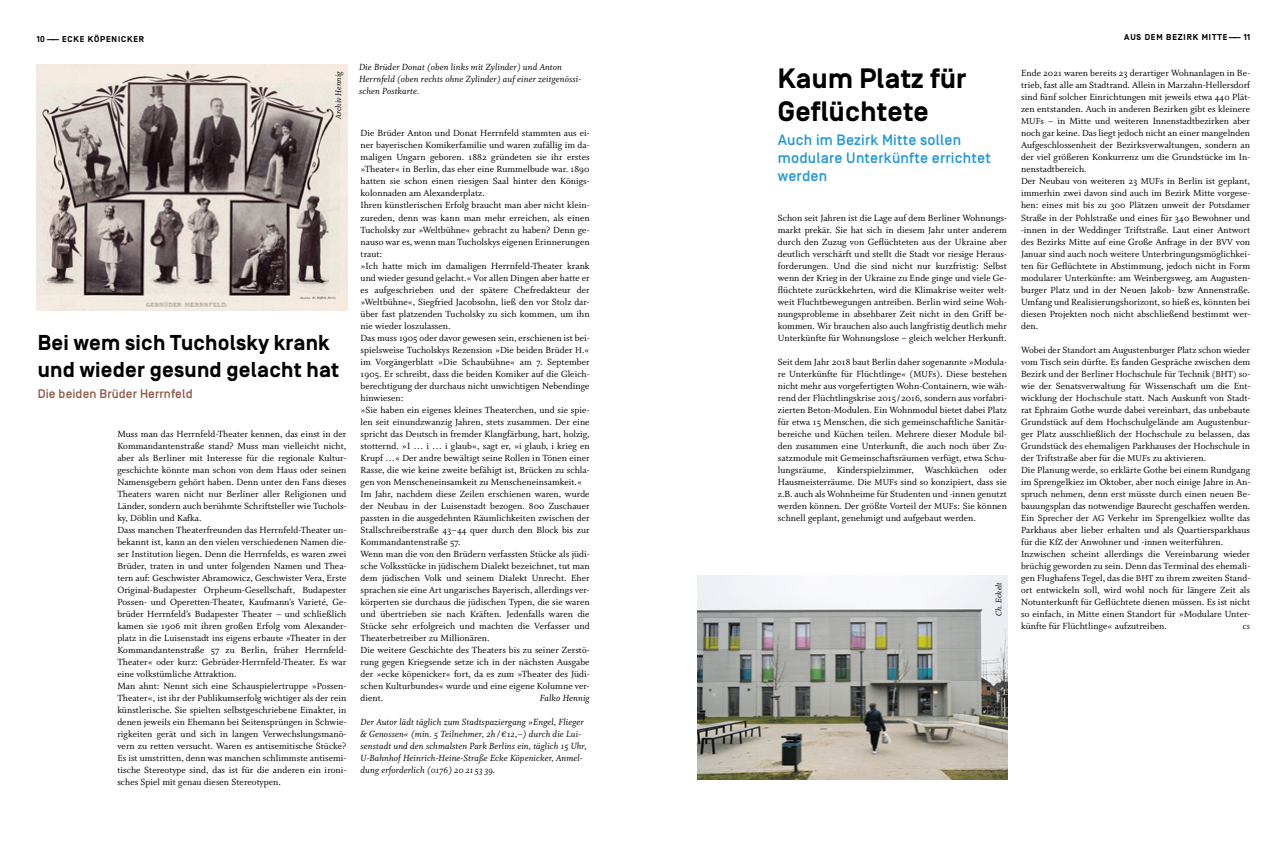
<style>
.page{position:relative;width:1287px;height:851px;background:#fff}
.page>*{position:absolute;margin:0;border:0;box-sizing:border-box;transform-origin:0 0}
.t1{font:700 28px/33.6px "Simplon Norm";letter-spacing:.01em;color:#000}
.t2{font:700 21.5px/27px "Simplon Norm";letter-spacing:.01em;color:#000}
.t3{font:500 15px/18px "Simplon Norm";letter-spacing:.015em;color:#2298d5}
.t4{font:500 12.5px "Simplon Norm";letter-spacing:.01em;color:#8e5948}
.t5{font:10px/12px "Whitman Roman Os F";letter-spacing:.005em;color:#000}
.t6{font:10px/12px "Whitman Italic Os F";letter-spacing:.01em;color:#000}
.t7{font:9px "Whitman Italic Os F";letter-spacing:.01em;color:#000}
.t8{font:700 8.5px "Simplon Norm";letter-spacing:.1em;color:#000}
.s1{font-size:9.5px}
</style>
<div class="page">
<img style="left:37px;top:65px;width:310px;height:245px">
<img style="left:697px;top:575px;width:310px;height:204px">
<p class="t8" style="left:37px;top:35px;width:109px">10 —— ECKE KÖPENICKER</p>
<p class="t7" style="left:333px;top:119px;width:50px;rotate:-90deg">Archiv Hennig</p>
<h2 class="t2" style="left:38px;top:330px;width:303px">Bei wem sich Tucholsky krank und wieder gesund gelacht hat</h2>
<p class="t4" style="left:38px;top:386px;width:156px">Die beiden Brüder Herrnfeld</p>
<p class="t5" style="left:117px;top:427px;width:231px">Muss man das Herrnfeld-Theater kennen, das einst in der Kommandantenstraße stand? Muss man vielleicht nicht, aber als Berliner mit Interesse für die regionale Kultur&shy;geschichte könnte man schon von dem Haus oder seinen Namensgebern gehört haben. Denn unter den Fans dieses Theaters waren nicht nur Berliner aller Religionen und Länder, sondern auch berühmte Schriftsteller wie Tuchols&shy;ky, Döblin und Kafka.<br>Dass manchen Theaterfreunden das Herrnfeld-Theater un&shy;bekannt ist, kann an den vielen verschiedenen Namen die&shy;ser Institution liegen. Denn die Herrnfelds, es waren zwei Brüder, traten in und unter folgenden Namen und Thea&shy;tern auf: Geschwister Abramowicz, Geschwister Vera, Erste Original-Budapester Orpheum-Gesellschaft, Budapester Possen- und Operetten-Theater, Kaufmann’s Varieté, Ge&shy;brüder Herrnfeld’s Budapester Theater – und schließlich kamen sie 1906 mit ihren großen Erfolg vom Alexander&shy;platz in die Luisenstadt ins eigens erbaute »Theater in der Kommandantenstraße 57 zu Berlin, früher Herrnfeld-Theater« oder kurz: Gebrüder-Herrnfeld-Theater. Es war eine volkstümliche Attraktion.<br>Man ahnt: Nennt sich eine Schauspielertruppe »Possen-Theater«, ist ihr der Publikumserfolg wichtiger als der rein künstlerische. Sie spielten selbstgeschriebene Einakter, in denen jeweils ein Ehemann bei Seitensprüngen in Schwie&shy;rigkeiten gerät und sich in langen Verwechslungsmanö&shy;vern zu retten versucht. Waren es antisemitische Stücke?<br>Es ist umstritten, denn was manchen schlimmste antisemi&shy;tische Stereotype sind, das ist für die anderen ein ironi&shy;sches Spiel mit genau diesen Stereotypen.</p>
<p class="t6" style="left:359px;top:62px;width:224px">Die Brüder Donat (oben links mit Zylinder) und Anton<br>Herrnfeld (oben rechts ohne Zylinder) auf einer zeitgenössi&shy;schen Postkarte.</p>
<h1 class="t1" style="left:778px;top:63px;width:190px">Kaum Platz für<br>Geflüchtete</h1>
<h3 class="t3" style="left:778px;top:132px;width:214px">Auch im Bezirk Mitte sollen modulare Unterkünfte errichtet werden</h3>
<p class="t5" style="left:778px;top:211px;width:231px;text-align:justify">Schon seit Jahren ist die Lage auf dem Berliner Wohnungs&shy;markt prekär. Sie hat sich in diesem Jahr unter anderem durch den Zuzug von Geflüchteten aus der Ukraine aber deutlich verschärft und stellt die Stadt vor riesige Heraus&shy;forderungen. Und die sind nicht nur kurzfristig: Selbst wenn der Krieg in der Ukraine zu Ende ginge und viele Ge&shy;flüchtete zurückkehrten, wird die Klimakrise weiter welt&shy;weit Fluchtbewegungen antreiben. Berlin wird seine Woh&shy;nungsprobleme in absehbarer Zeit nicht in den Griff be&shy;kommen. Wir brauchen also auch langfristig deutlich mehr Unterkünfte für Wohnungslose – gleich welcher Herkunft.</p>
<p class="t5" style="left:778px;top:355px;width:231px;text-align:justify">Seit dem Jahr 2018 baut Berlin daher sogenannte »Modula&shy;re Unterkünfte für Flüchtlinge« (<span class="s1">MUF</span>s). Diese bestehen nicht mehr aus vorgefertigten Wohn-Containern, wie wäh&shy;rend der Flüchtlingskrise 2015/2016, sondern aus vorfabri&shy;zierten Beton-Modulen. Ein Wohnmodul bietet dabei Platz für etwa 15 Menschen, die sich gemeinschaftliche Sanitär&shy;bereiche und Küchen teilen. Mehrere dieser Module bil&shy;den zusammen eine Unterkunft, die auch noch über Zu&shy;satzmodule mit Gemeinschaftsräumen verfügt, etwa Schu&shy;lungsräume, Kinderspielzimmer, Waschküchen oder Hausmeisterräume. Die <span class="s1">MUF</span>s sind so konzipiert, dass sie z.B. auch als Wohnheime für Studenten und -innen genutzt werden können. Der größte Vorteil der <span class="s1">MUF</span>s: Sie können schnell geplant, genehmigt und aufgebaut werden.</p>
<p class="t5" style="left:361px;top:127px;width:231px">Die Brüder Anton und Donat Herrnfeld stammten aus ei&shy;ner bayerischen Komikerfamilie und waren zufällig im da&shy;maligen Ungarn geboren. 1882 gründeten sie ihr erstes »Theater« in Berlin, das eher eine Rummelbude war. 1890 hatten sie schon einen riesigen Saal hinter den Königs&shy;kolonnaden am Alexanderplatz.<br>Ihren künstlerischen Erfolg braucht man aber nicht klein&shy;zureden, denn was kann man mehr erreichen, als einen Tucholsky zur »Weltbühne« gebracht zu haben? Denn ge&shy;nauso war es, wenn man Tucholskys eigenen Erinnerungen traut:<br>»Ich hatte mich im damaligen Herrnfeld-Theater krank und wieder gesund gelacht.« Vor allen Dingen aber hatte er es aufgeschrieben und der spätere Chefredakteur der »Weltbühne«, Siegfried Jacobsohn, ließ den vor Stolz dar&shy;über fast platzenden Tucholsky zu sich kommen, um ihn nie wieder loszulassen.<br>Das muss 1905 oder davor gewesen sein, erschienen ist bei&shy;spielsweise Tucholskys Rezension »Die beiden Brüder <span class="s1">H.</span>« im Vorgängerblatt »Die Schaubühne« am 7. September 1905. Er schreibt, dass die beiden Komiker auf die Gleich&shy;berechtigung der durchaus nicht unwichtigen Nebendinge hinwiesen:<br>»Sie haben ein eigenes kleines Theaterchen, und sie spie&shy;len seit einundzwanzig Jahren, stets zusammen. Der eine spricht das Deutsch in fremder Klangfärbung, hart, holzig, stotternd. »I … i … i glaub«, sagt er, »i glaub, i krieg en Krupf …« Der andre bewältigt seine Rollen in Tönen einer Rasse, die wie keine zweite befähigt ist, Brücken zu schla&shy;gen von Menscheneinsamkeit zu Menscheneinsamkeit.« Im Jahr, nachdem diese Zeilen erschienen waren, wurde der Neubau in der Luisenstadt bezogen. 800 Zuschauer passten in die ausgedehnten Räumlichkeiten zwischen der Stallschreiberstraße 43–44 quer durch den Block bis zur Kommandantenstraße 57.<br>Wenn man die von den Brüdern verfassten Stücke als jüdi&shy;sche Volksstücke in jüdischem Dialekt bezeichnet, tut man dem jüdischen Volk und seinem Dialekt Unrecht. Eher sprachen sie eine Art ungarisches Bayerisch, allerdings ver&shy;körperten sie durchaus die jüdischen Typen, die sie waren und übertrieben sie nach Kräften. Jedenfalls waren die Stücke sehr erfolgreich und machten die Verfasser und Theaterbetreiber zu Millionären.<br>Die weitere Geschichte des Theaters bis zu seiner Zerstö&shy;rung gegen Kriegsende setze ich in der nächsten Ausgabe der »ecke köpenicker« fort, da es zum »Theater des Jüdi&shy;schen Kulturbundes« wurde und eine eigene Kolumne ver&shy;dient.</p>
<p class="t7" style="left:994px;top:616px;width:36px;rotate:-90deg">Ch. Eckelt</p>
<p class="t6" style="left:540px;top:692px;width:51px">Falko Hennig</p>
<p class="t6" style="left:361px;top:716px;width:228px">Der Autor lädt täglich zum Stadtspaziergang »Engel, Flieger &amp; Genossen« (min. 5 Teilnehmer, 2h /€12,–) durch die Lui&shy;senstadt und den schmalsten Park Berlins ein, täglich 15 Uhr, U-Bahnhof Heinrich-Heine-Straße Ecke Köpenicker, Anmel&shy;dung erforderlich (0176) 20 21 53 39.</p>
<p class="t8" style="left:1124px;top:33px;width:127px">AUS DEM BEZIRK MITTE—— 11</p>
<p class="t5" style="left:1021px;top:67px;width:231px">Ende 2021 waren bereits 23 derartiger Wohnanlagen in Be&shy;trieb, fast alle am Stadtrand. Allein in Marzahn-Hellersdorf sind fünf solcher Einrichtungen mit jeweils etwa 440 Plät&shy;zen entstanden. Auch in anderen Bezirken gibt es kleinere <span class="s1">MUF</span>s – in Mitte und weiteren Innenstadtbezirken aber noch gar keine. Das liegt jedoch nicht an einer mangelnden Aufgeschlossenheit der Bezirksverwaltungen, sondern an der viel größeren Konkurrenz um die Grundstücke im In&shy;nenstadtbereich.<br>Der Neubau von weiteren 23 <span class="s1">MUF</span>s in Berlin ist geplant, immerhin zwei davon sind auch im Bezirk Mitte vorgese&shy;hen: eines mit bis zu 300 Plätzen unweit der Potsdamer Straße in der Pohlstraße und eines für 340 Bewohner und -innen in der Weddinger Triftstraße. Laut einer Antwort des Bezirks Mitte auf eine Große Anfrage in der <span class="s1">BVV</span> von Januar sind auch noch weitere Unterbringungsmöglichkei&shy;ten für Geflüchtete in Abstimmung, jedoch nicht in Form modularer Unterkünfte: am Weinbergsweg, am Augusten&shy;burger Platz und in der Neuen Jakob- bzw Annenstraße.<br>Umfang und Realisierungshorizont, so hieß es, könnten bei diesen Projekten noch nicht abschließend bestimmt wer&shy;den.</p>
<p class="t5" style="left:1021px;top:343px;width:231px">Wobei der Standort am Augustenburger Platz schon wieder vom Tisch sein dürfte. Es fanden Gespräche zwischen dem Bezirk und der Berliner Hochschule für Technik <span class="s1">(BHT)</span> so&shy;wie der Senatsverwaltung für Wissenschaft um die Ent&shy;wicklung der Hochschule statt. Nach Auskunft von Stadt&shy;rat Ephraim Gothe wurde dabei vereinbart, das unbebaute Grundstück auf dem Hochschulgelände am Augustenbur&shy;ger Platz ausschließlich der Hochschule zu belassen, das Grundstück des ehemaligen Parkhauses der Hochschule in der Triftstraße aber für die <span class="s1">MUF</span>s zu aktivieren.<br>Die Planung werde, so erklärte Gothe bei einem Rundgang im Sprengelkiez im Oktober, aber noch einige Jahre in An&shy;spruch nehmen, denn erst müsste durch einen neuen Be&shy;bauungsplan das notwendige Baurecht geschaffen werden.<br>Ein Sprecher der <span class="s1">AG</span> Verkehr im Sprengelkiez wollte das Parkhaus aber lieber erhalten und als Quartiersparkhaus für die <span class="s1">KfZ</span> der Anwohner und -innen weiterführen.<br>Inzwischen scheint allerdings die Vereinbarung wieder brüchig geworden zu sein. Denn das Terminal des ehemali&shy;gen Flughafens Tegel, das die <span class="s1">BHT</span> zu ihrem zweiten Stand&shy;ort entwickeln soll, wird wohl noch für längere Zeit als Notunterkunft für Geflüchtete dienen müssen. Es ist nicht so einfach, in Mitte einen Standort für »Modulare Unter&shy;künfte für Flüchtlinge« aufzutreiben.</p>
<p class="t6" style="left:1243px;top:620px;width:9px">cs</p>
</div>
